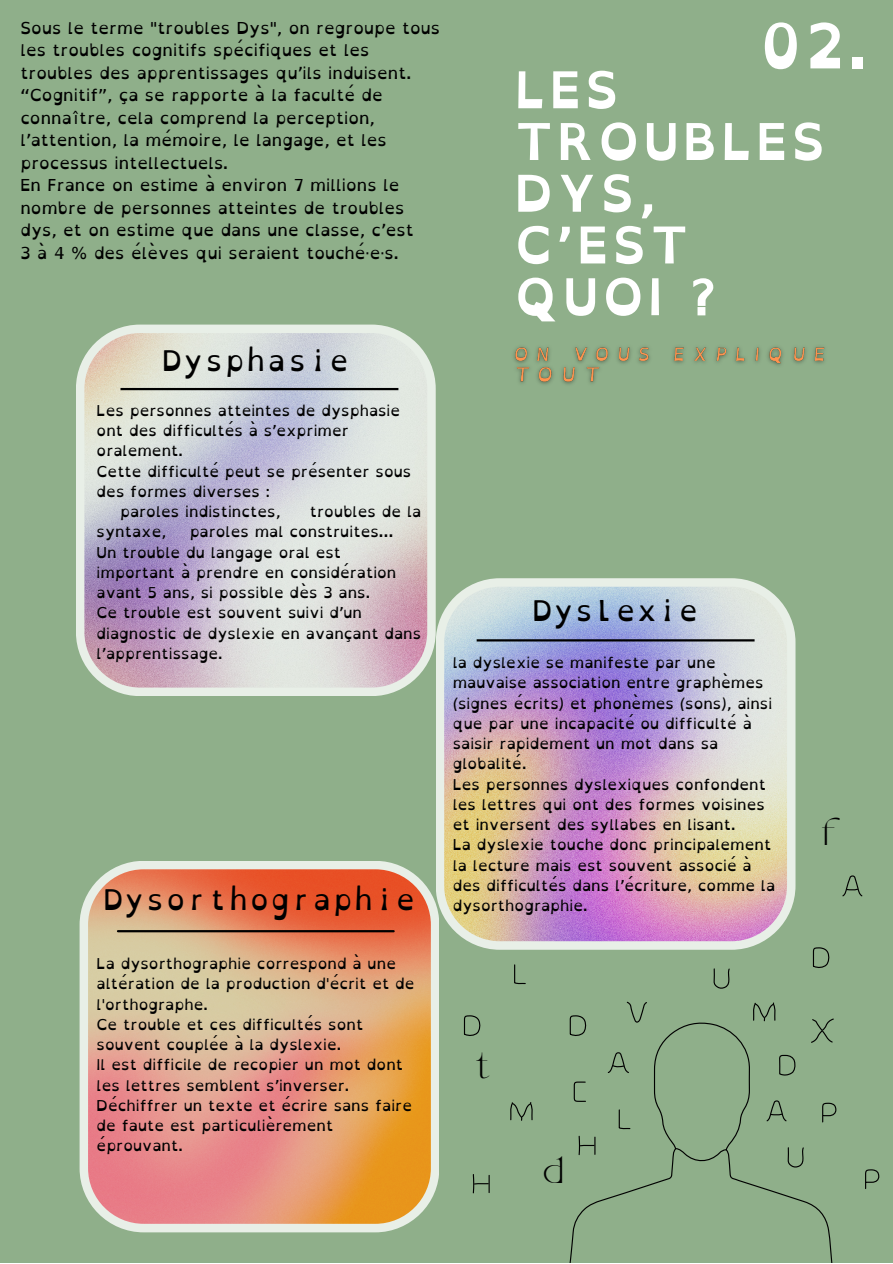
<style>
.page{position:relative;width:893px;height:1264px;background:#fff}
.page>*{position:absolute;margin:0;border:0;box-sizing:border-box;transform-origin:0 0}
.t1{font:700 63px "Open Dyslexic Alta";color:#fff}
.t2{font:700 50.7px/51.8px "Open Dyslexic Alta";letter-spacing:.07em;color:#fff}
.t3{font:28.5px "Open Dyslexic Mono";color:#000}
.t4{font:27px "TANTWINKLE";color:#000}
.t5{font:16.5px/22.5px "Open Dyslexic";color:#000}
.t6{font:15px/20.2px "Open Dyslexic";color:#000}
</style>
<div class="page">
<div style="left:0;top:0;width:892px;height:1262px;background:#8faf8a"></div>
<svg style="left:76px;top:324px;width:359px;height:372px;background:#d0cdd3"></svg>
<img style="left:435px;top:578px;width:360px;height:371px">
<svg style="left:80px;top:860px;width:359px;height:372px;background:#e1a17e"></svg>
<hr style="left:120px;top:388px;width:278px;height:2px;background:#000">
<hr style="left:476px;top:639px;width:278px;height:2px;background:#000">
<hr style="left:118px;top:930px;width:275px;height:2px;background:#000">
<img style="left:513px;top:346px;width:312px;height:39px">
<svg style="left:569px;top:1022px;width:264px;height:240px"></svg>
<svg style="left:674px;top:1147px;width:53px;height:17px"></svg>
<svg style="left:787px;top:1146px;width:17px;height:22px"></svg>
<svg style="left:626px;top:1001px;width:21px;height:21px"></svg>
<svg style="left:821px;top:1102px;width:15px;height:21px"></svg>
<svg style="left:569px;top:1015px;width:18px;height:21px"></svg>
<svg style="left:618px;top:1108px;width:13px;height:21px"></svg>
<svg style="left:573px;top:1080px;width:13px;height:22px"></svg>
<svg style="left:765px;top:1099px;width:22px;height:23px"></svg>
<svg style="left:606px;top:1052px;width:24px;height:22px"></svg>
<svg style="left:810px;top:1018px;width:24px;height:25px"></svg>
<svg style="left:578px;top:1135px;width:17px;height:20px"></svg>
<svg style="left:778px;top:1054px;width:18px;height:22px"></svg>
<svg style="left:463px;top:1015px;width:18px;height:21px"></svg>
<svg style="left:842px;top:875px;width:21px;height:22px"></svg>
<svg style="left:472px;top:1174px;width:18px;height:20px"></svg>
<svg style="left:514px;top:964px;width:12px;height:21px"></svg>
<svg style="left:713px;top:968px;width:63px;height:54px"></svg>
<svg style="left:510px;top:1102px;width:23px;height:19px"></svg>
<svg style="left:812px;top:947px;width:18px;height:21px"></svg>
<svg style="left:865px;top:1169px;width:14px;height:20px"></svg>
<p class="t5" style="left:20px;top:17px;width:421px">Sous le terme "troubles Dys", on regroupe tous les troubles cognitifs spécifiques et les troubles des apprentissages qu’ils induisent.</p>
<p class="t5" style="left:20px;top:84px;width:368px">“Cognitif”, ça se rapporte à la faculté de connaître, cela comprend la perception, l’attention, la mémoire, le langage, et les processus intellectuels.</p>
<p class="t5" style="left:20px;top:174px;width:395px">En France on estime à environ 7 millions le nombre de personnes atteintes de troubles dys, et on estime que dans une classe, c’est</p>
<p class="t5" style="left:20px;top:241px;width:379px">3 à 4 % des élèves qui seraient touché·e·s.</p>
<p class="t3" style="left:162px;top:336px;width:189px">Dysphasie</p>
<p class="t6" style="left:97px;top:400px;width:305px">Les personnes atteintes de dysphasie ont des difficultés à s’exprimer oralement.</p>
<p class="t6" style="left:97px;top:461px;width:316px">Cette difficulté peut se présenter sous des formes diverses :</p>
<p class="t6" style="left:120px;top:501px;width:162px">paroles indistinctes,</p>
<p class="t6" style="left:310px;top:501px;width:113px">troubles de la</p>
<p class="t6" style="left:97px;top:521px;width:71px">syntaxe,</p>
<p class="t6" style="left:190px;top:521px;width:205px">paroles mal construites…</p>
<p class="t6" style="left:97px;top:542px;width:301px">Un trouble du langage oral est important à prendre en considération avant 5 ans, si possible dès 3 ans.</p>
<p class="t6" style="left:97px;top:602px;width:326px">Ce trouble est souvent suivi d’un diagnostic de dyslexie en avançant dans l’apprentissage.</p>
<p class="t3" style="left:103px;top:874px;width:314px">Dysorthographie</p>
<p class="t6" style="left:97px;top:953px;width:319px">La dysorthographie correspond à une altération de la production d'écrit et de l'orthographe.</p>
<p class="t6" style="left:97px;top:1014px;width:268px">Ce trouble et ces difficultés sont souvent couplée à la dyslexie.</p>
<p class="t6" style="left:97px;top:1054px;width:308px">Il est difficile de recopier un mot dont les lettres semblent s’inverser.</p>
<p class="t6" style="left:97px;top:1094px;width:317px">Déchiffrer un texte et écrire sans faire de faute est particulièrement éprouvant.</p>
<p class="t1" style="left:760px;top:-10px;width:109px">02.</p>
<p class="t2" style="left:514px;top:63px;width:312px">LES<br>TROUBLES<br>DYS,<br>C’EST<br>QUOI ?</p>
<p class="t3" style="left:532px;top:585px;width:168px">Dyslexie</p>
<p class="t6" style="left:453px;top:652px;width:321px">la dyslexie se manifeste par une mauvaise association entre graphèmes (signes écrits) et phonèmes (sons), ainsi que par une incapacité ou difficulté à saisir rapidement un mot dans sa globalité.</p>
<p class="t6" style="left:453px;top:773px;width:315px;text-align:justify">Les personnes dyslexiques confondent les lettres qui ont des formes voisines et inversent des syllabes en lisant.</p>
<p class="t6" style="left:453px;top:834px;width:324px">La dyslexie touche donc principalement la lecture mais est souvent associé à des difficultés dans l’écriture, comme la dysorthographie.</p>
<p class="t4" style="left:821px;top:817px;width:20px">f</p>
<p class="t4" style="left:476px;top:1050px;width:15px">t</p>
<p class="t4" style="left:542px;top:1155px;width:24px">d</p>
</div>
